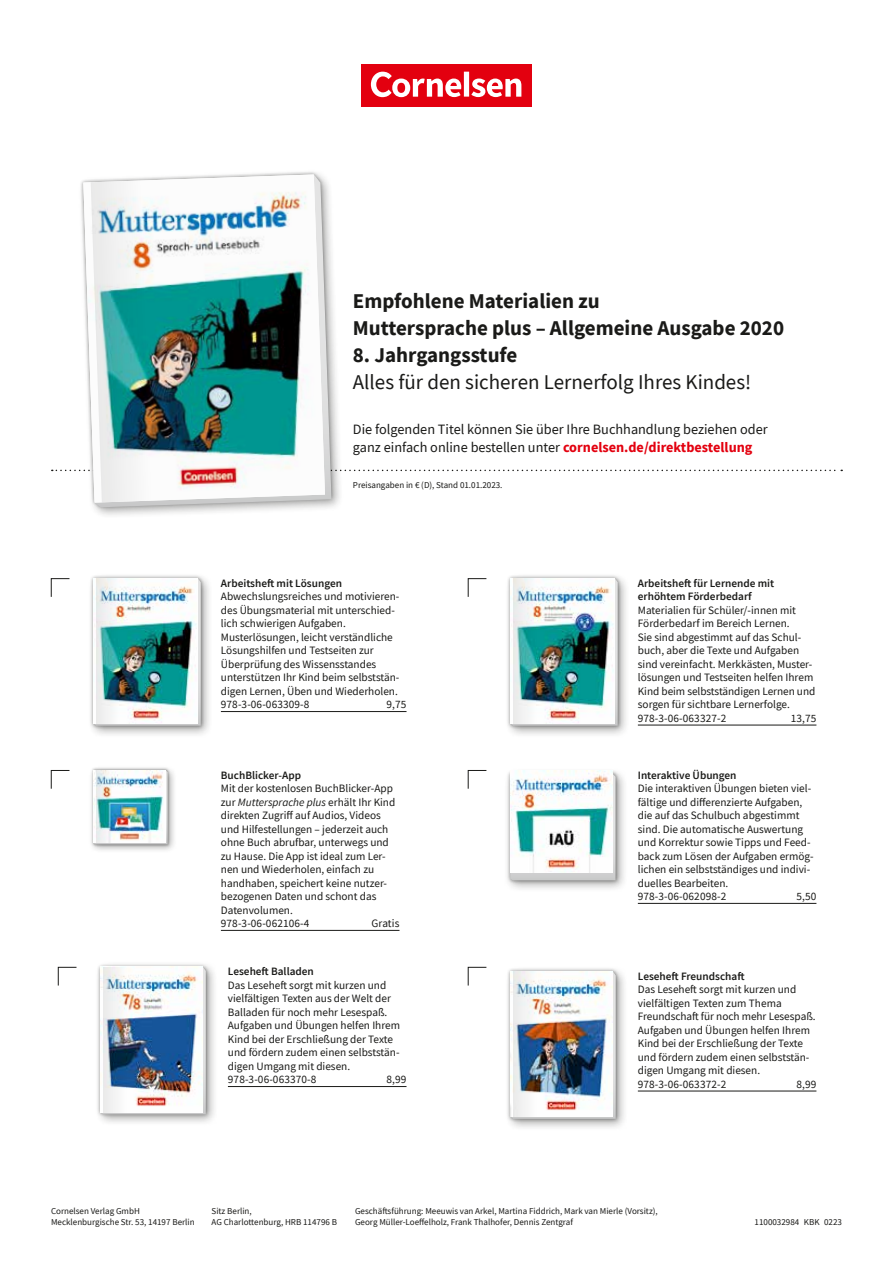
<style>
.page{position:relative;width:893px;height:1263px;background:#fff}
.page>*{position:absolute;margin:0;border:0;box-sizing:border-box;transform-origin:0 0}
.t1{font:700 21px/27px "CV Source Sans";color:#1a1a18}
.t2{font:21px "CV Source Sans";color:#1a1a18}
.t3{font:14.25px/18px "CV Source Sans";color:#1a1a18}
.t4{font:11.25px/13.5px "CV Source Sans";color:#1a1a18}
.t5{font:600 11.25px/13.5px "CV Source Sans";color:#1a1a18}
.t6{font:9px/10.5px "CV Source Sans";color:#1a1a18}
.s1{font-weight:700;color:#e3000f}
.s2{font-style:italic}
</style>
<div class="page">
<div style="left:77px;top:168px;width:267px;height:351px;background:#1a1a18;opacity:.4"></div>
<svg style="left:80px;top:171px;width:255px;height:340px"></svg>
<img style="left:83px;top:174px;width:242px;height:329px">
<svg style="left:52px;top:180px;width:790px;height:322px"></svg>
<svg style="left:468px;top:578px;width:19px;height:19px"></svg>
<svg style="left:51px;top:578px;width:19px;height:19px"></svg>
<hr style="left:638px;top:725px;width:178px;height:1px;background:#1a1a18">
<div style="left:504px;top:572px;width:126px;height:166px;background:#1a1a18;opacity:.4"></div>
<div style="left:507px;top:575px;width:114px;height:154px;background:#1a1a18;opacity:.4"></div>
<svg style="left:510px;top:578px;width:108px;height:148px"></svg>
<img style="left:510px;top:578px;width:105px;height:145px">
<img style="left:514px;top:578px;width:23px;height:145px">
<hr style="left:221px;top:711px;width:185px;height:1px;background:#1a1a18">
<div style="left:87px;top:572px;width:126px;height:166px;background:#1a1a18;opacity:.4"></div>
<div style="left:90px;top:575px;width:114px;height:154px;background:#1a1a18;opacity:.4"></div>
<svg style="left:93px;top:578px;width:108px;height:148px"></svg>
<img style="left:93px;top:578px;width:105px;height:145px">
<img style="left:97px;top:578px;width:23px;height:145px">
<svg style="left:468px;top:770px;width:19px;height:19px"></svg>
<hr style="left:638px;top:903px;width:178px;height:1px;background:#1a1a18">
<div style="left:504px;top:768px;width:124px;height:125px;background:#1a1a18;opacity:.4"></div>
<div style="left:507px;top:771px;width:112px;height:113px;background:#1a1a18;opacity:.4"></div>
<svg style="left:510px;top:774px;width:105px;height:106px"></svg>
<img style="left:510px;top:770px;width:103px;height:103px">
<svg style="left:58px;top:967px;width:19px;height:19px"></svg>
<hr style="left:228px;top:1086px;width:178px;height:1px;background:#1a1a18">
<div style="left:94px;top:961px;width:124px;height:165px;background:#1a1a18;opacity:.4"></div>
<div style="left:97px;top:964px;width:113px;height:154px;background:#1a1a18;opacity:.4"></div>
<svg style="left:100px;top:967px;width:106px;height:147px"></svg>
<img style="left:100px;top:967px;width:103px;height:145px">
<img style="left:104px;top:967px;width:23px;height:145px">
<svg style="left:468px;top:967px;width:19px;height:19px"></svg>
<hr style="left:638px;top:1091px;width:178px;height:1px;background:#1a1a18">
<div style="left:504px;top:965px;width:124px;height:166px;background:#1a1a18;opacity:.4"></div>
<div style="left:507px;top:968px;width:112px;height:154px;background:#1a1a18;opacity:.4"></div>
<svg style="left:510px;top:971px;width:106px;height:148px"></svg>
<img style="left:510px;top:971px;width:103px;height:146px">
<img style="left:514px;top:971px;width:23px;height:145px">
<svg style="left:51px;top:770px;width:19px;height:19px"></svg>
<hr style="left:221px;top:930px;width:178px;height:1px;background:#1a1a18">
<div style="left:88px;top:765px;width:89px;height:89px;background:#1a1a18;opacity:.4"></div>
<div style="left:91px;top:767px;width:79px;height:80px;background:#1a1a18;opacity:.4"></div>
<svg style="left:93px;top:770px;width:75px;height:74px"></svg>
<img style="left:93px;top:770px;width:73px;height:72px">
<svg style="left:96px;top:770px;width:16px;height:72px"></svg>
<div style="left:361px;top:64px;width:170px;height:42px;background:#e3000f"></div>
<svg style="left:371px;top:72px;width:150px;height:25px"></svg>
<h1 class="t1" style="left:353px;top:288px;width:433px">Empfohlene Materialien zu<br>Muttersprache plus – Allgemeine Ausgabe 2020</h1>
<h1 class="t1" style="left:353px;top:342px;width:166px">8. Jahrgangsstufe</h1>
<h1 class="t2" style="left:353px;top:369px;width:400px">Alles für den sicheren Lernerfolg Ihres Kindes!</h1>
<p class="t3" style="left:353px;top:421px;width:416px">Die folgenden Titel können Sie über Ihre Buchhandlung beziehen oder ganz einfach online bestellen unter <span class="s1">cornelsen.de/direktbestellung</span></p>
<p class="t6" style="left:353px;top:480px;width:151px">Preisangaben in € (D), Stand 01.01.2023.</p>
<p class="t5" style="left:221px;top:576px;width:123px">Arbeitsheft mit Lösungen</p>
<p class="t4" style="left:221px;top:590px;width:180px">Abwechslungsreiches und motivieren&shy;des Übungsmaterial mit unterschied&shy;lich schwierigen Aufgaben.<br>Musterlösungen, leicht verständliche Lösungshilfen und Testseiten zur Überprüfung des Wissensstandes unterstützen Ihr Kind beim selbststän&shy;digen Lernen, Üben und Wiederholen.<br>978-3-06-063309-8</p>
<p class="t4" style="left:387px;top:698px;width:21px">9,75</p>
<p class="t5" style="left:221px;top:768px;width:82px">BuchBlicker-App</p>
<p class="t4" style="left:221px;top:782px;width:176px">Mit der kostenlosen BuchBlicker-App zur <span class="s2">Muttersprache plus</span> erhält Ihr Kind direkten Zugriff auf Audios, Videos und Hilfestellungen – jederzeit auch ohne Buch abrufbar, unterwegs und zu Hause. Die App ist ideal zum Ler&shy;nen und Wiederholen, einfach zu handhaben, speichert keine nutzer&shy;bezogenen Daten und schont das<br>Datenvolumen.<br>978-3-06-062106-4</p>
<p class="t4" style="left:372px;top:917px;width:29px">Gratis</p>
<p class="t5" style="left:228px;top:965px;width:87px">Leseheft Balladen</p>
<p class="t4" style="left:228px;top:978px;width:174px">Das Leseheft sorgt mit kurzen und vielfältigen Texten aus der Welt der<br>Balladen für noch mehr Lesespaß.<br>Aufgaben und Übungen helfen Ihrem<br>Kind bei der Erschließung der Texte und fördern zudem einen selbststän&shy;digen Umgang mit diesen.<br>978-3-06-063370-8</p>
<p class="t4" style="left:387px;top:1073px;width:21px">8,99</p>
<p class="t5" style="left:638px;top:576px;width:138px">Arbeitsheft für Lernende mit erhöhtem Förderbedarf</p>
<p class="t4" style="left:638px;top:603px;width:179px">Materialien für Schüler/-innen mit Förderbedarf im Bereich Lernen.<br>Sie sind abgestimmt auf das Schul&shy;buch, aber die Texte und Aufgaben sind vereinfacht. Merkkästen, Muster&shy;lösungen und Testseiten helfen Ihrem Kind beim selbstständigen Lernen und sorgen für sichtbare Lernerfolge.<br>978-3-06-063327-2</p>
<p class="t4" style="left:791px;top:711px;width:27px">13,75</p>
<p class="t5" style="left:638px;top:768px;width:100px">Interaktive Übungen</p>
<p class="t4" style="left:638px;top:782px;width:177px">Die interaktiven Übungen bieten viel&shy;fältige und differenzierte Aufgaben, die auf das Schulbuch abgestimmt sind. Die automatische Auswertung und Korrektur sowie Tipps und Feed&shy;back zum Lösen der Aufgaben ermög&shy;lichen ein selbstständiges und indivi&shy;duelles Bearbeiten.<br>978-3-06-062098-2</p>
<p class="t4" style="left:796px;top:890px;width:21px">5,50</p>
<p class="t5" style="left:638px;top:969px;width:108px">Leseheft Freundschaft</p>
<p class="t4" style="left:638px;top:983px;width:179px">Das Leseheft sorgt mit kurzen und vielfältigen Texten zum Thema<br>Freundschaft für noch mehr Lesespaß.<br>Aufgaben und Übungen helfen Ihrem<br>Kind bei der Erschließung der Texte und fördern zudem einen selbststän&shy;digen Umgang mit diesen.<br>978-3-06-063372-2</p>
<p class="t4" style="left:796px;top:1077px;width:21px">8,99</p>
<p class="t6" style="left:355px;top:1206px;width:304px">Geschäftsführung: Meeuwis van Arkel, Martina Fiddrich, Mark van Mierle (Vorsitz),<br>Georg Müller-Loeffelholz, Frank Thalhofer, Dennis Zentgraf</p>
<p class="t6" style="left:51px;top:1206px;width:145px">Cornelsen Verlag GmbH<br>Mecklenburgische Str. 53, 14197 Berlin</p>
<p class="t6" style="left:755px;top:1216px;width:89px">1100032984 KBK 0223</p>
<p class="t6" style="left:212px;top:1206px;width:127px">Sitz Berlin,<br>AG Charlottenburg, HRB 114796 B</p>
</div>
